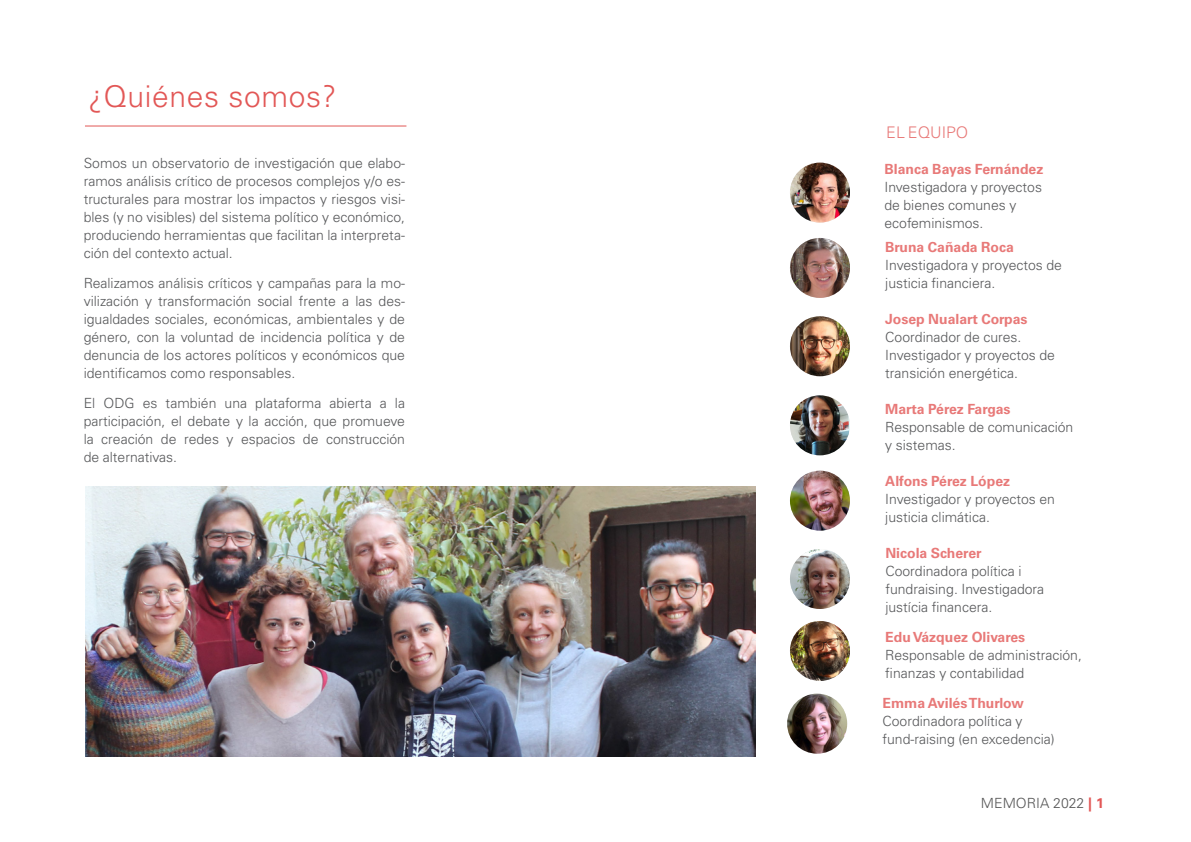
<style>
.page{position:relative;width:1191px;height:842px;background:#fff}
.page>*{position:absolute;margin:0;border:0;box-sizing:border-box;transform-origin:0 0}
.Títulos{font:300 30px "Univers LT Std";letter-spacing:.02em;color:#e25756}
.titolets{font:300 16px "Univers LT Std";color:#e87978}
.texto_normal{font:300 14px/18px "Univers LT Std";color:#57585a;text-align:justify}
.Texto_normal_bandera{font:300 14px/18px "Univers LT Std";color:#57585a}
.t1{font:300 14px "Univers LT Std";color:#565656}
.s1{font-weight:700;color:#e87978}
.s2{font-weight:700;color:#e25756}
</style>
<div class="page">
<img style="left:790px;top:471px;width:60px;height:60px;border-radius:30px">
<img style="left:790px;top:549px;width:60px;height:60px;border-radius:30px">
<img style="left:790px;top:316px;width:60px;height:60px;border-radius:30px">
<img style="left:790px;top:163px;width:60px;height:60px;border-radius:30px">
<img style="left:790px;top:238px;width:60px;height:60px;border-radius:30px">
<img style="left:790px;top:621px;width:60px;height:60px;border-radius:30px">
<img style="left:787px;top:694px;width:60px;height:60px;border-radius:30px">
<img style="left:790px;top:395px;width:60px;height:60px;border-radius:30px">
<hr style="left:85px;top:126px;width:321px;height:1px;background:#e25756">
<img style="left:85px;top:486px;width:671px;height:270px">
<p class="Títulos" style="left:88px;top:78px;width:250px">¿Quiénes somos?</p>
<p class="texto_normal" style="left:84px;top:154px;width:323px">Somos un observatorio de investigación que elabo&shy;ramos análisis crítico de procesos complejos y/o es&shy;tructurales para mostrar los impactos y riesgos visi&shy;bles (y no visibles) del sistema político y económico, produciendo herramientas que facilitan la interpreta&shy;ción del contexto actual.</p>
<p class="texto_normal" style="left:84px;top:274px;width:323px">Realizamos análisis críticos y campañas para la mo&shy;vilización y transformación social frente a las des&shy;igualdades sociales, económicas, ambientales y de género, con la voluntad de incidencia política y de denuncia de los actores políticos y económicos que identificamos como responsables.</p>
<p class="texto_normal" style="left:84px;top:394px;width:323px">El ODG es también una plataforma abierta a la participación, el debate y la acción, que promueve la creación de redes y espacios de construcción de alternativas.</p>
<p class="titolets" style="left:886px;top:123px;width:84px">EL EQUIPO</p>
<p class="Texto_normal_bandera" style="left:884px;top:160px;width:160px"><span class="s1">Blanca Bayas Fernández<br></span>Investigadora y proyectos de bienes comunes y ecofeminismos.</p>
<p class="Texto_normal_bandera" style="left:885px;top:238px;width:178px"><span class="s1">Bruna Cañada Roca<br></span>Investigadora y proyectos de justicia financiera.</p>
<p class="Texto_normal_bandera" style="left:885px;top:310px;width:171px"><span class="s1">Josep Nualart Corpas<br></span>Coordinador de cures.<br>Investigador y proyectos de transición energética.</p>
<p class="Texto_normal_bandera" style="left:885px;top:400px;width:190px"><span class="s1">Marta Pérez Fargas<br></span>Responsable de comunicación y sistemas.</p>
<p class="Texto_normal_bandera" style="left:885px;top:472px;width:171px"><span class="s1">Alfons Pérez López<br></span>Investigador y proyectos en justicia climática.</p>
<p class="Texto_normal_bandera" style="left:885px;top:544px;width:160px"><span class="s1">Nicola Scherer<br></span>Coordinadora política i fundraising. Investigadora justícia financera.</p>
<p class="Texto_normal_bandera" style="left:885px;top:628px;width:198px"><span class="s1">Edu Vázquez Olivares<br></span>Responsable de administración, finanzas y contabilidad</p>
<p class="Texto_normal_bandera" style="left:882px;top:694px;width:174px"><span class="s1">Emma Avilés Thurlow<br></span>Coordinadora política y fund-raising (en excedencia)</p>
<p class="t1" style="left:981px;top:794px;width:124px">MEMORIA 2022 <span class="s2">| 1</span></p>
</div>
